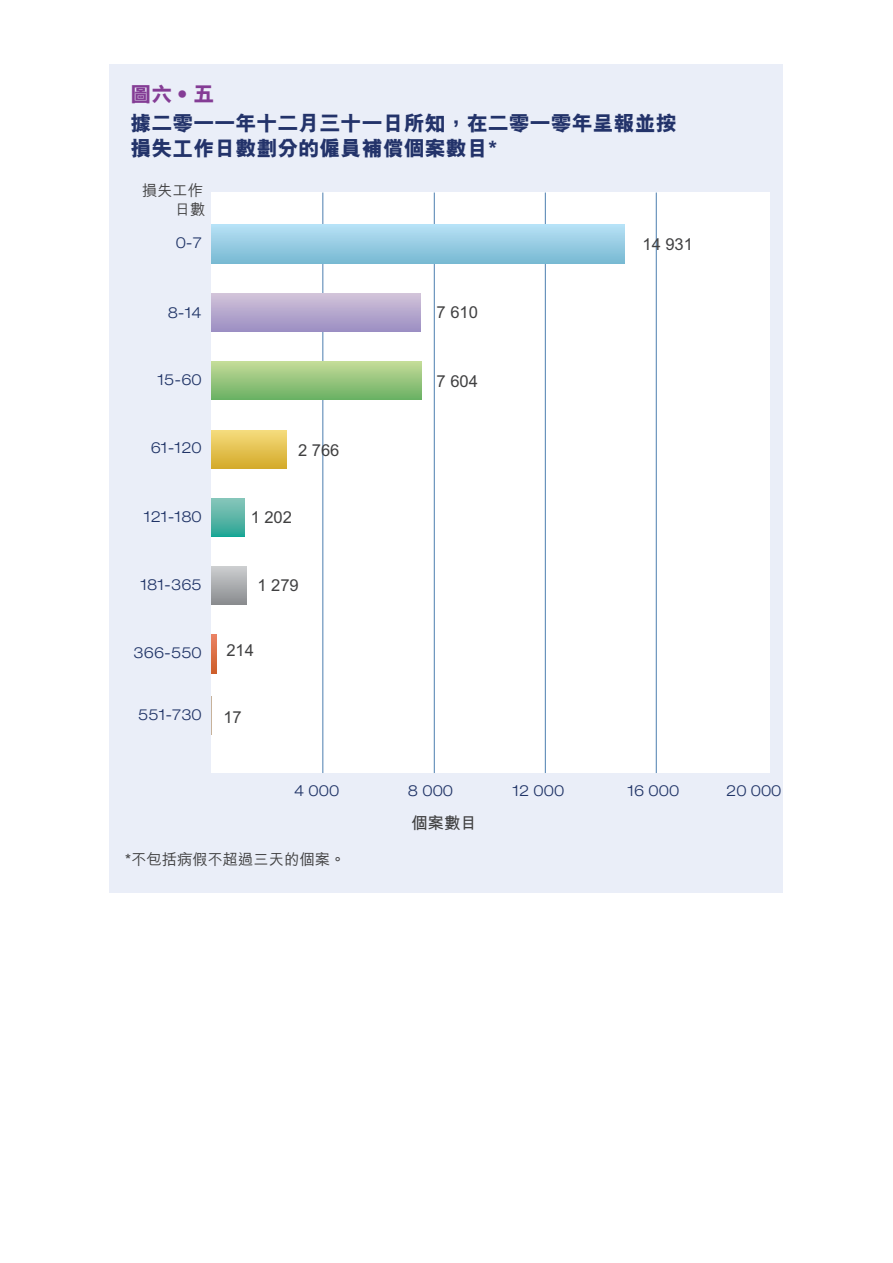
<style>
.page{position:relative;width:893px;height:1263px;background:#fff}
.page>*{position:absolute;margin:0;border:0;box-sizing:border-box;transform-origin:0 0}
.t1{font:21px/25.2px "M Hei HK Xbold B5 pc H";color:#23336a}
.t2{font:21px "M Hei HK Xbold B5 pc H";color:#843c95}
.t3{font:16.5px "M Hei HK Medium B5 pc H";color:#404041}
.t4{font:16.5px "M Hei HK Bold B5 pc H";color:#404041}
.t5{font:300 expanded 15.3px "Helvetica Neue LT Std";color:#203467}
.t6{font:15.3px/18.3px "M Hei HK Medium B5 pc H";color:#404041;text-align:right}
</style>
<div class="page">
<div style="left:109px;top:64px;width:674px;height:829px;background:#eaeef8"></div>
<div style="left:211px;top:193px;width:559px;height:580px;background:#fff"></div>
<hr style="left:434px;top:193px;width:1px;height:580px;background:#4c7eaf">
<hr style="left:322px;top:193px;width:1px;height:580px;background:#4c7eaf">
<hr style="left:545px;top:193px;width:1px;height:580px;background:#4c7eaf">
<hr style="left:656px;top:193px;width:1px;height:580px;background:#4c7eaf">
<div style="left:211px;top:225px;width:413px;height:38px;background:linear-gradient(to bottom,#b7e0f5,#7abbd4)"></div>
<div style="left:211px;top:293px;width:210px;height:38px;background:linear-gradient(to bottom,#d3c4da,#9e90c3)"></div>
<div style="left:211px;top:361px;width:210px;height:39px;background:linear-gradient(to bottom,#c5dc99,#69b063)"></div>
<div style="left:211px;top:430px;width:76px;height:38px;background:linear-gradient(to bottom,#f6dc7d,#d5ac2d)"></div>
<div style="left:211px;top:498px;width:33px;height:39px;background:linear-gradient(to bottom,#8dc6bb,#25a594)"></div>
<div style="left:211px;top:566px;width:36px;height:39px;background:linear-gradient(to bottom,#cdcfd1,#888b8e)"></div>
<svg style="left:211px;top:635px;width:6px;height:38px"></svg>
<hr style="left:211px;top:696px;width:1px;height:39px;background:#c7b29a">
<h1 class="t2" style="left:130px;top:86px;width:85px">圖六‧五</h1>
<h1 class="t1" style="left:130px;top:114px;width:547px">據二零一一年十二月三十一日所知，在二零一零年呈報並按損失工作日數劃分的僱員補償個案數目*</h1>
<p class="t6" style="left:142px;top:184px;width:65px">損失工作日數</p>
<p class="t5" style="left:176px;top:234px;width:28px">0-7</p>
<p class="t3" style="left:642px;top:238px;width:52px">14 931</p>
<p class="t5" style="left:168px;top:304px;width:36px">8-14</p>
<p class="t3" style="left:436px;top:305px;width:43px">7 610</p>
<p class="t5" style="left:157px;top:371px;width:46px">15-60</p>
<p class="t3" style="left:436px;top:374px;width:43px">7 604</p>
<p class="t5" style="left:151px;top:439px;width:53px">61-120</p>
<p class="t3" style="left:298px;top:443px;width:43px">2 766</p>
<p class="t5" style="left:144px;top:507px;width:59px">121-180</p>
<p class="t3" style="left:251px;top:511px;width:43px">1 202</p>
<p class="t5" style="left:140px;top:576px;width:63px">181-365</p>
<p class="t3" style="left:257px;top:579px;width:43px">1 279</p>
<p class="t5" style="left:134px;top:644px;width:70px">366-550</p>
<p class="t3" style="left:226px;top:644px;width:29px">214</p>
<p class="t5" style="left:138px;top:706px;width:65px">551-730</p>
<p class="t3" style="left:223px;top:710px;width:20px">17</p>
<p class="t5" style="left:294px;top:782px;width:47px">4 000</p>
<p class="t5" style="left:408px;top:782px;width:47px">8 000</p>
<p class="t5" style="left:512px;top:782px;width:53px">12 000</p>
<p class="t5" style="left:726px;top:782px;width:57px">20 000</p>
<p class="t5" style="left:627px;top:782px;width:53px">16 000</p>
<p class="t4" style="left:411px;top:816px;width:67px">個案數目</p>
<p class="t6" style="left:125px;top:852px;width:222px">*不包括病假不超過三天的個案。</p>
</div>
